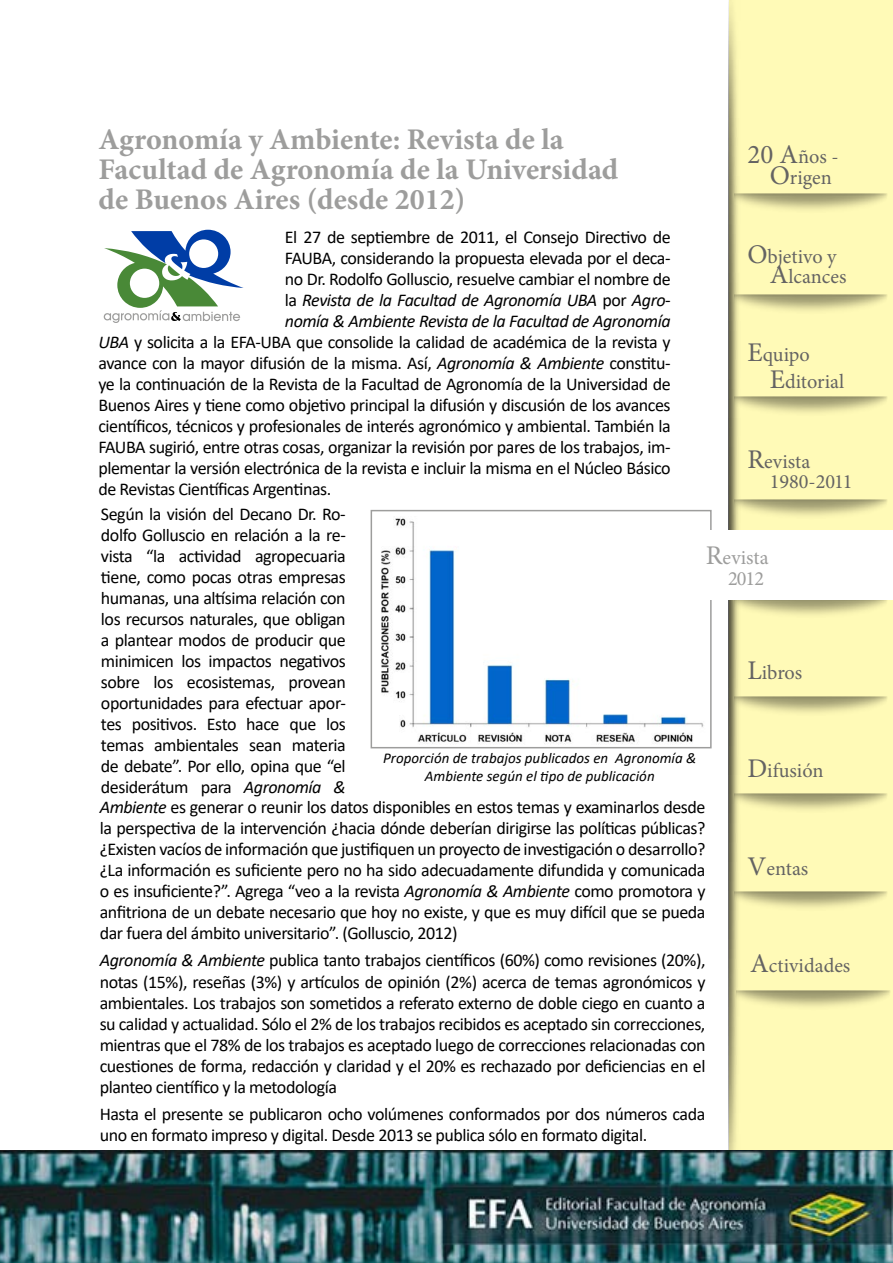
<style>
.page{position:relative;width:893px;height:1263px;background:#fff}
.page>*{position:absolute;margin:0;border:0;box-sizing:border-box;transform-origin:0 0}
.t1{font:700 30px/30px "Minion Pro";color:#9d9d9c}
.t2{font:20.25px/20.2px "Minion Pro";color:#646363}
.t3{font:20.25px/20.2px "Minion Pro";letter-spacing:-.005em;color:#9d9d9c;text-align:right}
.t4{font:18px/21px "Calibri";letter-spacing:-.025em;color:#000}
.t5{font:italic 18px "Calibri";letter-spacing:-.025em;color:#000}
.t6{font:italic 15px/18px "Calibri";color:#000;text-align:center}
.s1{font-style:normal}
.s2{font-style:italic}
.s3{font-size:27px}
</style>
<div class="page">
<div style="left:729px;top:0;width:164px;height:1263px;background:#fffab7"></div>
<img style="left:728px;top:0;width:17px;height:1151px">
<img style="left:0;top:1151px;width:893px;height:112px">
<svg style="left:104px;top:230px;width:140px;height:93px"></svg>
<img style="left:381px;top:518px;width:323px;height:226px">
<div style="left:371px;top:510px;width:341px;height:238px;border:2px solid #9d9d9c"></div>
<div style="left:701px;top:530px;width:192px;height:70px;background:#fff"></div>
<h1 class="t1" style="left:98px;top:124px;width:521px">Agronomía y Ambiente: Revista de la<br>Facultad de Agronomía de la Universidad de Buenos Aires (desde 2012)</h1>
<p class="t4" style="left:285px;top:226px;width:387px">El 27 de septiembre de 2011, el Consejo Directivo de</p>
<p class="t4" style="left:285px;top:247px;width:387px">FAUBA, considerando la propuesta elevada por el deca-</p>
<p class="t4" style="left:285px;top:268px;width:387px">no Dr. Rodolfo Golluscio, resuelve cambiar el nombre de</p>
<p class="t5" style="left:285px;top:288px;width:387px"><span class="s1">la</span> Revista de la Facultad de Agronomía UBA <span class="s1">por</span> Agro-</p>
<p class="t5" style="left:285px;top:309px;width:387px">nomía &amp; Ambiente Revista de la Facultad de Agronomía</p>
<p class="t4" style="left:98px;top:331px;width:574px"><span class="s2">UBA</span> y solicita a la EFA-UBA que consolide la calidad de académica de la revista y</p>
<p class="t4" style="left:98px;top:352px;width:574px">avance con la mayor difusión de la misma. Así, <span class="s2">Agronomía &amp; Ambiente</span> constitu-</p>
<p class="t4" style="left:98px;top:373px;width:574px">ye la continuación de la Revista de la Facultad de Agronomía de la Universidad de</p>
<p class="t4" style="left:98px;top:394px;width:574px">Buenos Aires y tiene como objetivo principal la difusión y discusión de los avances</p>
<p class="t4" style="left:98px;top:415px;width:574px">científicos, técnicos y profesionales de interés agronómico y ambiental. También la</p>
<p class="t4" style="left:98px;top:436px;width:574px">FAUBA sugirió, entre otras cosas, organizar la revisión por pares de los trabajos, im-</p>
<p class="t4" style="left:98px;top:457px;width:574px">plementar la versión electrónica de la revista e incluir la misma en el Núcleo Básico</p>
<p class="t4" style="left:98px;top:478px;width:234px">de Revistas Científicas Argentinas.</p>
<p class="t2" style="left:770px;top:147px;width:70px;text-indent:-22px"><span class="s3">20 A</span>ños -<br><span class="s3">O</span>rigen</p>
<p class="t2" style="left:770px;top:247px;width:78px;text-indent:-22px"><span class="s3">O</span>bjetivo y<br><span class="s3">A</span>lcances</p>
<p class="t2" style="left:770px;top:341px;width:76px;line-height:27px;text-indent:-22px"><span class="s3">E</span>quipo<br><span class="s3">E</span>ditorial</p>
<p class="t2" style="left:770px;top:451px;width:84px;text-indent:-22px"><span class="s3">R</span>evista<br>1980-2011</p>
<p class="t4" style="left:100px;top:503px;width:607px">Según la visión del Decano Dr. Ro-<br>dolfo Golluscio en relación a la re-<br>vista “la actividad agropecuaria<br>tiene, como pocas otras empresas<br>humanas, una altísima relación con<br>los recursos naturales, que obligan<br>a plantear modos de producir que<br>minimicen los impactos negativos<br>sobre los ecosistemas, provean<br>oportunidades para efectuar apor-<br>tes positivos. Esto hace que los<br>temas ambientales sean materia<br>de debate”. Por ello, opina que “el<br>desiderátum para <span class="s2">Agronomía &amp;<br>Ambiente</span> es generar o reunir los datos disponibles en estos temas y examinarlos desde la perspectiva de la intervención ¿hacia dónde deberían dirigirse las políticas públicas? ¿Existen vacíos de información que justifiquen un proyecto de investigación o desarrollo? ¿La información es suficiente pero no ha sido adecuadamente difundida y comunicada o es insuficiente?”. Agrega “veo a la revista <span class="s2">Agronomía &amp; Ambiente</span> como promotora y anfitriona de un debate necesario que hoy no existe, y que es muy difícil que se pueda dar fuera del ámbito universitario”. (Golluscio, 2012)</p>
<p class="t4" style="left:100px;top:949px;width:607px;text-align:justify"><span class="s2">Agronomía &amp; Ambiente</span> publica tanto trabajos científicos (60%) como revisiones (20%), notas (15%), reseñas (3%) y artículos de opinión (2%) acerca de temas agronómicos y ambientales. Los trabajos son sometidos a referato externo de doble ciego en cuanto a su calidad y actualidad. Sólo el 2% de los trabajos recibidos es aceptado sin correcciones, mientras que el 78% de los trabajos es aceptado luego de correcciones relacionadas con cuestiones de forma, redacción y claridad y el 20% es rechazado por deficiencias en el planteo científico y la metodología</p>
<p class="t4" style="left:100px;top:1103px;width:607px">Hasta el presente se publicaron ocho volúmenes conformados por dos números cada uno en formato impreso y digital. Desde 2013 se publica sólo en formato digital.</p>
<p class="t3" style="left:706px;top:548px;width:64px"><span class="s3">R</span>evista<br>2012</p>
<p class="t2" style="left:747px;top:662px;width:56px"><span class="s3">L</span>ibros</p>
<p class="t6" style="left:383px;top:748px;width:315px">Proporción de trabajos publicados en Agronomía &amp;<br>Ambiente según el tipo de publicación</p>
<p class="t2" style="left:747px;top:761px;width:78px"><span class="s3">D</span>ifusión</p>
<p class="t2" style="left:747px;top:858px;width:62px"><span class="s3">V</span>entas</p>
<p class="t2" style="left:750px;top:956px;width:102px"><span class="s3">A</span>ctividades</p>
</div>
